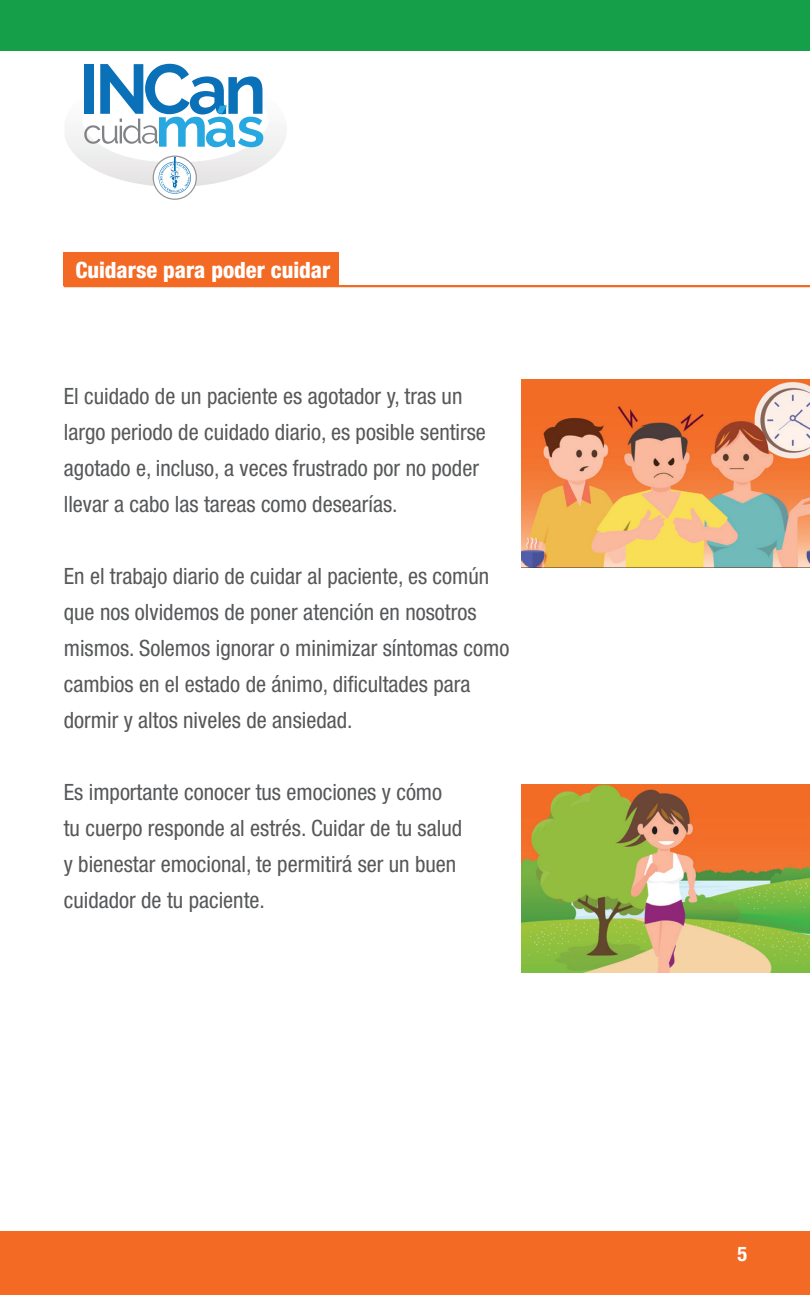
<style>
.page{position:relative;width:810px;height:1295px;background:#fff}
.page>*{position:absolute;margin:0;border:0;box-sizing:border-box;transform-origin:0 0}
.t1{font:condensed 22.5px/36px "Helvetica Neue";color:#57585a}
.t2{font:800 condensed 22.5px "Helvetica Neue";color:#fff}
.t3{font:700 condensed 20.25px "Helvetica Neue";color:#fff}
</style>
<div class="page">
<div style="left:0;top:1231px;width:810px;height:64px;background:#f36a25"></div>
<div style="left:0;top:0;width:810px;height:51px;background:#169f49"></div>
<img style="left:65px;top:129px;width:222px;height:57px">
<svg style="left:84px;top:64px;width:179px;height:83px"></svg>
<svg style="left:153px;top:153px;width:44px;height:47px"></svg>
<hr style="left:64px;top:285px;width:746px;height:2px;background:#f36a25">
<img style="left:522px;top:379px;width:288px;height:188px">
<img style="left:522px;top:784px;width:288px;height:188px">
<div style="left:64px;top:252px;width:275px;height:34px;background:#f36a25"></div>
<p class="t2" style="left:75px;top:256px;width:257px">Cuidarse para poder cuidar</p>
<p class="t1" style="left:64px;top:378px;width:424px">El cuidado de un paciente es agotador y, tras un largo periodo de cuidado diario, es posible sentirse agotado e, incluso, a veces frustrado por no poder llevar a cabo las tareas como desearías.</p>
<p class="t1" style="left:64px;top:558px;width:447px">En el trabajo diario de cuidar al paciente, es común que nos olvidemos de poner atención en nosotros mismos. Solemos ignorar o minimizar síntomas como cambios en el estado de ánimo, dificultades para dormir y altos niveles de ansiedad.</p>
<p class="t1" style="left:64px;top:774px;width:400px">Es importante conocer tus emociones y cómo tu cuerpo responde al estrés. Cuidar de tu salud y bienestar emocional, te permitirá ser un buen cuidador de tu paciente.</p>
<p class="t3" style="left:737px;top:1241px;width:11px">5</p>
</div>
